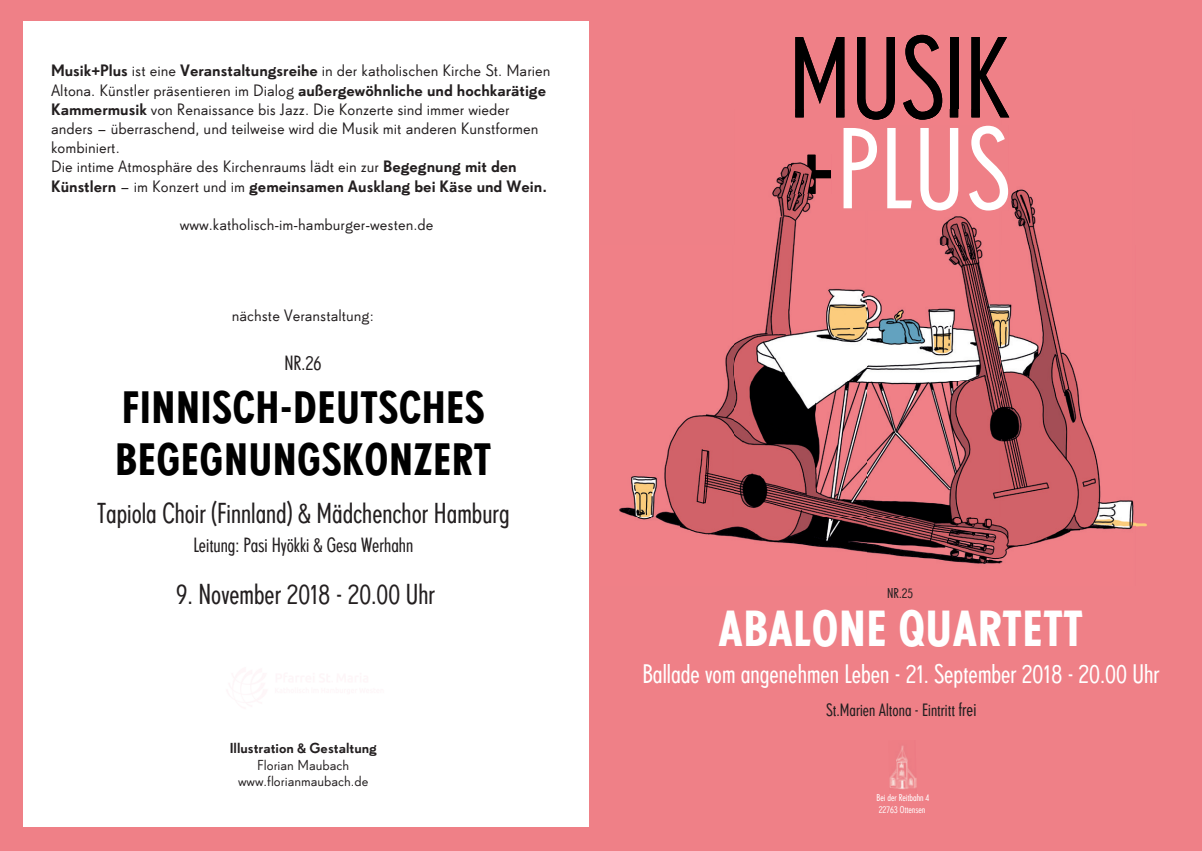
<style>
.page{position:relative;width:1202px;height:851px;background:#fff}
.page>*{position:absolute;margin:0;border:0;box-sizing:border-box;transform-origin:0 0}
.t1{font:111.6px "Super Grotesk C Cd Rg LF";color:#000}
.t2{font:49.2px "Super Grotesk C Cd Med LF";letter-spacing:.025em;color:#fff}
.t3{font:44px/52px "Super Grotesk C Cd Med LF";letter-spacing:.025em;color:#000}
.t4{font:28px "Super Grotesk C Cd Rg LF";color:#231f20}
.t5{font:26px "Super Grotesk C Cd Rg LF";color:#fff}
.t6{font:20px "Super Grotesk C Cd Rg LF";color:#231f20}
.t7{font:17.4px "Super Grotesk C Cd Rg LF";color:#231f20}
.t8{font:16px/19.2px "Super Grotesk B Rg LF";color:#231f20}
.t9{font:500 16px "Super Grotesk B";color:#231f20}
.t10{font:14px/16.8px "Super Grotesk B Rg LF";color:#231f20;text-align:center}
.t11{font:500 14px "Super Grotesk B";color:#231f20}
.t12{font:13.8px "Super Grotesk C Cd Rg LF";color:#231f20}
.t13{font:9.6px/11.6px "Super Grotesk C Cd Rg LF";color:#fff}
.s1{font-family:"Super Grotesk B";font-weight:500}
.s2{font-family:"Super Grotesk B Rg LF";font-weight:400}
.s3{font-size:18.8px}
</style>
<div class="page">
<div style="left:0;top:0;width:1202px;height:850px;background:#ef8087"></div>
<div style="left:23px;top:21px;width:565px;height:805px;background:#fff"></div>
<img style="left:772px;top:154px;width:44px;height:91px">
<img style="left:935px;top:125px;width:58px;height:120px">
<img style="left:1008px;top:117px;width:30px;height:128px">
<img style="left:619px;top:245px;width:516px;height:319px">
<img style="left:795px;top:110px;width:214px;height:10px">
<img style="left:792px;top:155px;width:39px;height:39px">
<img style="left:843px;top:126px;width:165px;height:84px">
<img style="left:889px;top:746px;width:28px;height:43px">
<p class="t8" style="left:51px;top:61px;width:501px"><span class="s1">Musik+Plus</span> ist eine <span class="s1">Veranstaltungsreihe</span> in der katholischen Kirche St. Marien Altona. Künstler präsentieren im Dialog <span class="s1">außergewöhnliche und hochkarätige Kammermusik</span> von Renaissance bis Jazz. Die Konzerte sind immer wieder anders – überraschend, und teilweise wird die Musik mit anderen Kunstformen kombiniert.<br>Die intime Atmosphäre des Kirchenraums lädt ein zur <span class="s1">Begegnung mit den</span></p>
<p class="t9" style="left:51px;top:176px;width:497px">Künstlern <span class="s2">– im Konzert und im</span> gemeinsamen Ausklang bei Käse und Wein.</p>
<p class="t8" style="left:180px;top:214px;width:255px">www.katholisch-im-hamburger-westen.de</p>
<p class="t8" style="left:232px;top:305px;width:143px">nächste Veranstaltung:</p>
<p class="t6" style="left:284px;top:354px;width:39px">NR.26</p>
<h3 class="t3" style="left:116px;top:385px;width:377px">FINNISCH-DEUTSCHES<br>BEGEGNUNGSKONZERT</h3>
<h3 class="t4" style="left:97px;top:501px;width:414px">Tapiola Choir (Finnland) &amp; Mädchenchor Hamburg</h3>
<p class="t6" style="left:193px;top:536px;width:221px">Leitung: Pasi Hyökki &amp; Gesa Werhahn</p>
<h3 class="t4" style="left:176px;top:581px;width:260px">9. November 2018 - 20.00 Uhr</h3>
<p class="t11" style="left:230px;top:739px;width:149px">Illustration &amp; Gestaltung</p>
<p class="t10" style="left:238px;top:756px;width:132px">Florian Maubach www.florianmaubach.de</p>
<h1 class="t1" style="left:789px;top:28px;width:222px">MUSIK</h1>
<p class="t12" style="left:887px;top:587px;width:27px">NR.25</p>
<h2 class="t2" style="left:719px;top:606px;width:365px">ABALONE QUARTETT</h2>
<h3 class="t5" style="left:643px;top:662px;width:518px">Ballade vom angenehmen Leben - 21. September 2018 - 20.00 Uhr</h3>
<p class="t7" style="left:826px;top:701px;width:152px">St.Marien Altona - Eintritt <span class="s3">frei</span></p>
<p class="t13" style="left:877px;top:792px;width:54px">Bei der Reitbahn 4<br>22763 Ottensen</p>
</div>
